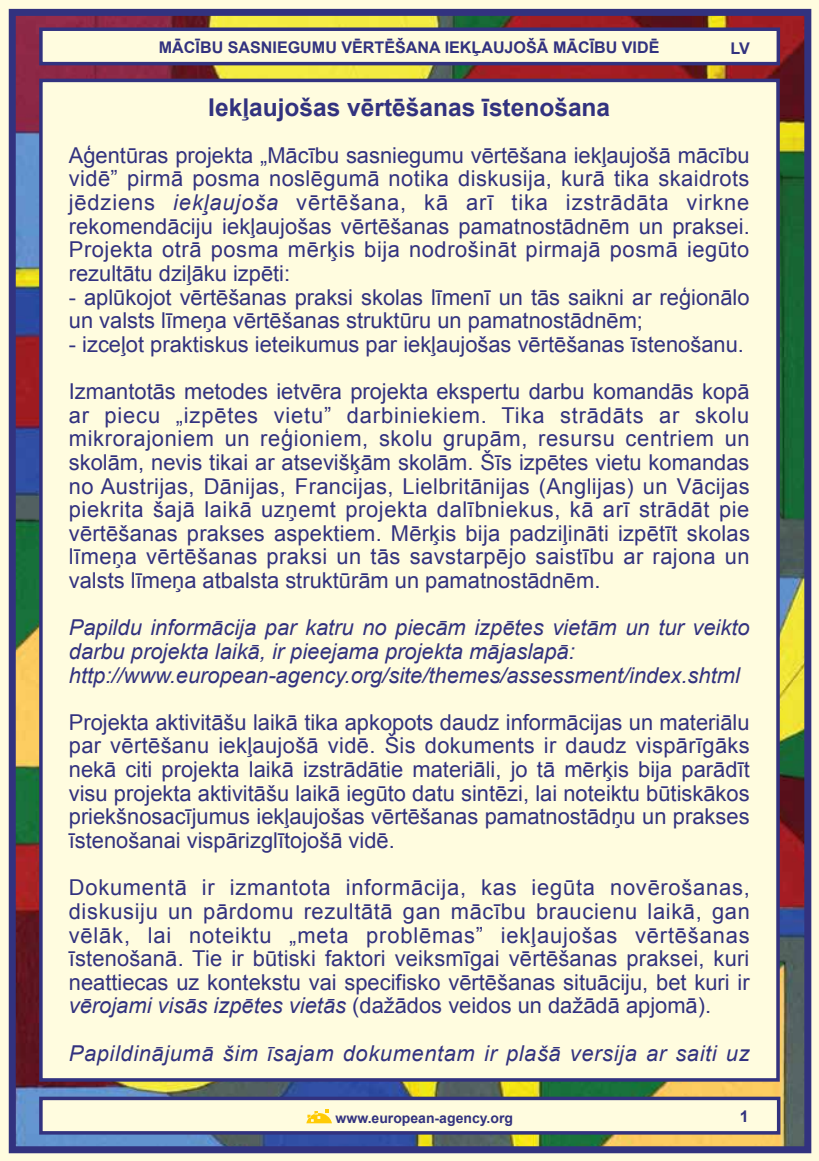
<style>
.page{position:relative;width:819px;height:1161px;background:#fff}
.page>*{position:absolute;margin:0;border:0;box-sizing:border-box;transform-origin:0 0}
.t1{font:700 24.5px "Arial";color:#32327f}
.t2{font:21.88px/23.6px "Arial";color:#32327f;text-align:justify}
.t3{font:italic 21.88px/23.6px "Arial";color:#32327f}
.t4{font:italic 21.88px "Arial";letter-spacing:.03em;color:#32327f}
.t5{font:700 16.1px "Arial";color:#32327f}
.t6{font:700 14px "Arial";color:#32327f}
.s1{font-style:italic}
</style>
<div class="page">
<img style="left:17px;top:17px;width:786px;height:1128px">
<div style="left:0;top:0;width:819px;height:12px;background:#fffcdf"></div>
<div style="left:807px;top:0;width:12px;height:1161px;background:#fffcdf"></div>
<div style="left:0;top:1150px;width:819px;height:11px;background:#fffcdf"></div>
<div style="left:0;top:0;width:12px;height:1161px;background:#fffcdf"></div>
<div style="left:9px;top:9px;width:802px;height:1144px;border:7px solid #32327f"></div>
<div style="left:39px;top:79px;width:740px;height:1002px;background:#fffcdf;border:4px solid #32327f"></div>
<div style="left:39px;top:1096px;width:741px;height:38px;background:#fffcdf;border:4px solid #32327f"></div>
<div style="left:39px;top:27px;width:741px;height:38px;background:#fffcdf;border:4px solid #32327f"></div>
<svg style="left:306px;top:1110px;width:26px;height:13px"></svg>
<p class="t5" style="left:159px;top:37px;width:502px">MĀCĪBU SASNIEGUMU VĒRTĒŠANA IEKĻAUJOŠĀ MĀCĪBU VIDĒ</p>
<p class="t5" style="left:730px;top:37px;width:21px">LV</p>
<p class="t1" style="left:208px;top:92px;width:403px">Iekļaujošas vērtēšanas īstenošana</p>
<p class="t2" style="left:69px;top:143px;width:682px">Aģentūras projekta „Mācību sasniegumu vērtēšana iekļaujošā mācību vidē” pirmā posma noslēgumā notika diskusija, kurā tika skaidrots jēdziens <span class="s1">iekļaujoša</span> vērtēšana, kā arī tika izstrādāta virkne rekomendāciju iekļaujošas vērtēšanas pamatnostādnēm un praksei.<br>Projekta otrā posma mērķis bija nodrošināt pirmajā posmā iegūto rezultātu dziļāku izpēti:</p>
<p class="t2" style="left:69px;top:285px;width:682px">- aplūkojot vērtēšanas praksi skolas līmenī un tās saikni ar reģionālo un valsts līmeņa vērtēšanas struktūru un pamatnostādnēm;</p>
<p class="t2" style="left:69px;top:321px;width:682px;line-height:47.2px">- izceļot praktiskus ieteikumus par iekļaujošas vērtēšanas īstenošanu.<br>Izmantotās metodes ietvēra projekta ekspertu darbu komandās kopā</p>
<p class="t2" style="left:69px;top:403px;width:682px">ar piecu „izpētes vietu” darbiniekiem. Tika strādāts ar skolu mikrorajoniem un reģioniem, skolu grupām, resursu centriem un skolām, nevis tikai ar atsevišķām skolām. Šīs izpētes vietu komandas no Austrijas, Dānijas, Francijas, Lielbritānijas (Anglijas) un Vācijas piekrita šajā laikā uzņemt projekta dalībniekus, kā arī strādāt pie vērtēšanas prakses aspektiem. Mērķis bija padziļināti izpētīt skolas līmeņa vērtēšanas praksi un tās savstarpējo saistību ar rajona un valsts līmeņa atbalsta struktūrām un pamatnostādnēm.</p>
<p class="t3" style="left:69px;top:616px;width:682px">Papildu informācija par katru no piecām izpētes vietām un tur veikto darbu projekta laikā, ir pieejama projekta mājaslapā: http://www.european-agency.org/site/themes/assessment/index.shtml</p>
<p class="t2" style="left:69px;top:710px;width:682px">Projekta aktivitāšu laikā tika apkopots daudz informācijas un materiālu par vērtēšanu iekļaujošā vidē. Šis dokuments ir daudz vispārīgāks nekā citi projekta laikā izstrādātie materiāli, jo tā mērķis bija parādīt visu projekta aktivitāšu laikā iegūto datu sintēzi, lai noteiktu būtiskākos priekšnosacījumus iekļaujošas vērtēšanas pamatnostādņu un prakses īstenošanai vispārizglītojošā vidē.</p>
<p class="t2" style="left:69px;top:876px;width:682px">Dokumentā ir izmantota informācija, kas iegūta novērošanas, diskusiju un pārdomu rezultātā gan mācību braucienu laikā, gan vēlāk, lai noteiktu „meta problēmas” iekļaujošas vērtēšanas īstenošanā. Tie ir būtiski faktori veiksmīgai vērtēšanas praksei, kuri neattiecas uz kontekstu vai specifisko vērtēšanas situāciju, bet kuri ir <span class="s1">vērojami visās izpētes vietās</span> (dažādos veidos un dažādā apjomā).</p>
<p class="t4" style="left:69px;top:1039px;width:682px">Papildinājumā šim īsajam dokumentam ir plašā versija ar saiti uz</p>
<p class="t6" style="left:335px;top:1109px;width:179px">www.european-agency.org</p>
<p class="t5" style="left:739px;top:1106px;width:10px">1</p>
</div>
